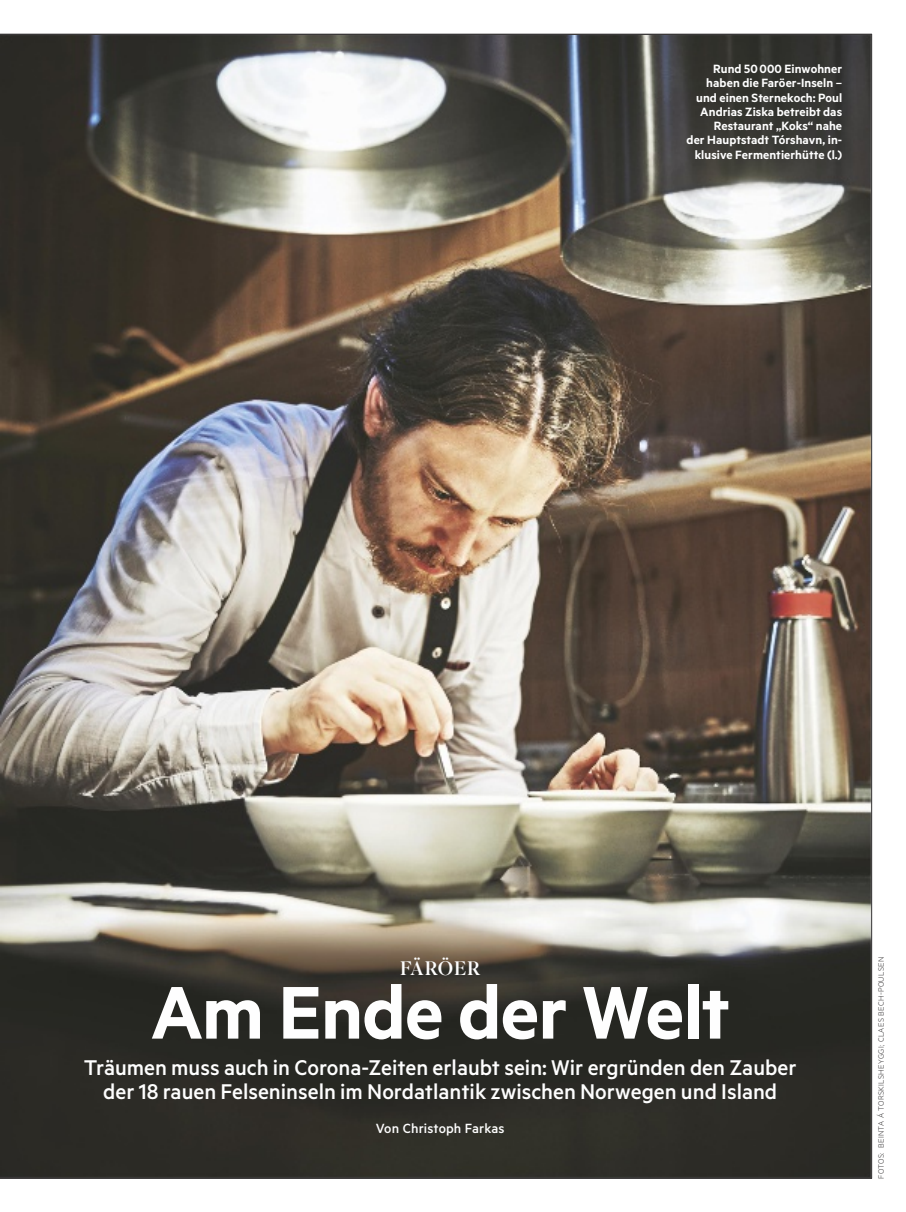
<style>
.page{position:relative;width:906px;height:1212px;background:#fff}
.page>*{position:absolute;margin:0;border:0;box-sizing:border-box;transform-origin:0 0}
.t1{font:600 84px "Stern Metric";letter-spacing:-.01em;color:#fefefe}
.t2{font:500 24px/24px "Stern Metric";color:#fefefe;text-align:center}
.t3{font:19.5px "stern Superior";letter-spacing:.035em;color:#fefefe}
.t4{font:500 15px "Stern Metric";letter-spacing:.01em;color:#fefefe}
.t5{font:600 13.5px/14.2px "Stern Metric";letter-spacing:.005em;color:#fefefe;text-align:right}
.t6{font:300 8.7px "Stern Metric";letter-spacing:.04em;color:#383637}
</style>
<div class="page">
<img style="left:0;top:35px;width:871px;height:1143px">
<hr style="left:871px;top:34px;width:1px;height:1144px;background:#383637">
<hr style="left:0;top:1178px;width:872px;height:1px;background:#383637">
<hr style="left:0;top:34px;width:872px;height:1px;background:#383637">
<p class="t5" style="left:686px;top:61px;width:157px">Rund 50000 Einwohner haben die Faröer-Inseln – und einen Sternekoch: Poul<br>Andrias Ziska betreibt das<br>Restaurant „Koks“ nahe<br>der Hauptstadt Tórshavn, in&shy;klusive Fermentierhütte (l.)</p>
<h3 class="t3" style="left:400px;top:956px;width:82px">FÄRÖER</h3>
<h1 class="t1" style="left:150px;top:962px;width:581px">Am Ende der Welt</h1>
<h2 class="t2" style="left:84px;top:1055px;width:714px">Träumen muss auch in Corona-Zeiten erlaubt sein: Wir ergründen den Zauber der 18 rauen Felseninseln im Nordatlantik zwischen Norwegen und Island</h2>
<p class="t4" style="left:376px;top:1119px;width:130px">Von Christoph Farkas</p>
<p class="t6" style="left:876px;top:1178px;width:223px;rotate:-90deg">FOTOS: BEINTA Á TORSKILSHEYGGI; CLAES BECH-POULSEN</p>
</div>
